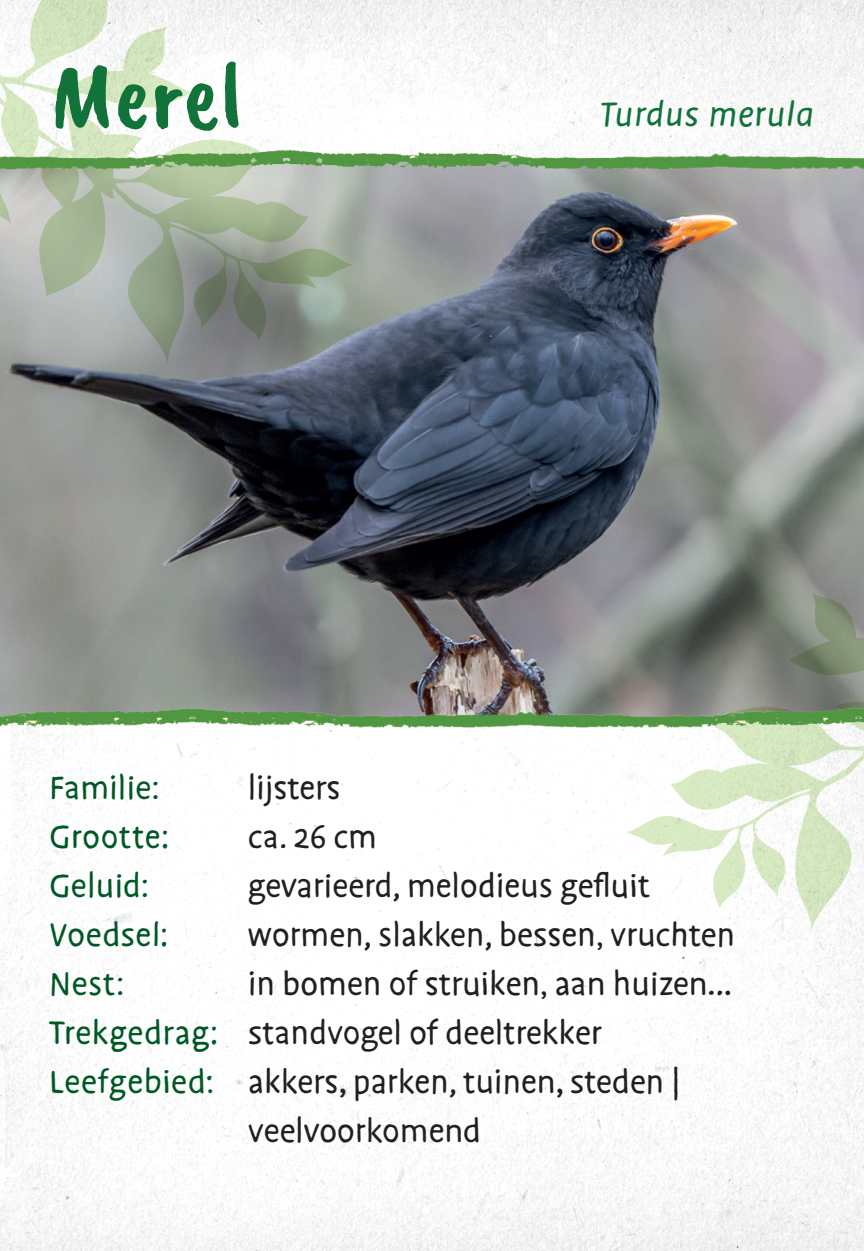
<style>
.page{position:relative;width:864px;height:1251px;background:#fff}
.page>*{position:absolute;margin:0;border:0;box-sizing:border-box;transform-origin:0 0}
.t1{font:94.5px "Caveat Brush";letter-spacing:.005em;color:#11723a}
.t2{font:italic 38.5px "Duper";letter-spacing:.04em;color:#11723a}
.t3{font:36.75px "Duper";letter-spacing:.01em;color:#231f20}
.t4{font:36.75px "Duper";letter-spacing:.02em;color:#005824}
.s1{color:#005824}
</style>
<div class="page">
<img style="left:0;top:0;width:863px;height:1250px">
<img style="left:0;top:183px;width:863px;height:510px">
<img style="left:0;top:0;width:382px;height:372px">
<img style="left:597px;top:480px;width:266px;height:451px">
<img style="left:0;top:135px;width:863px;height:48px">
<img style="left:0;top:693px;width:863px;height:48px">
<h1 class="t1" style="left:50px;top:40px;width:194px">Merel</h1>
<p class="t2" style="left:599px;top:94px;width:215px">Turdus merula</p>
<p class="t4" style="left:50px;top:767px;width:111px">Familie:</p>
<p class="t3" style="left:248px;top:767px;width:93px">lijsters</p>
<p class="t4" style="left:50px;top:816px;width:121px">Grootte:</p>
<p class="t3" style="left:248px;top:816px;width:130px">ca. 26 cm</p>
<p class="t4" style="left:50px;top:865px;width:101px">Geluid:</p>
<p class="t3" style="left:248px;top:865px;width:403px">gevarieerd, melodieus gefluit</p>
<p class="t4" style="left:50px;top:914px;width:120px">Voedsel:</p>
<p class="t3" style="left:248px;top:914px;width:488px">wormen, slakken, bessen, vruchten</p>
<p class="t4" style="left:50px;top:963px;width:76px">Nest:</p>
<p class="t3" style="left:248px;top:963px;width:484px">in bomen of struiken, aan huizen…</p>
<p class="t3" style="left:50px;top:1012px;width:553px"><span class="s1">Trekgedrag:</span> standvogel of deeltrekker</p>
<p class="t3" style="left:50px;top:1061px;width:632px"><span class="s1">Leefgebied:</span> akkers, parken, tuinen, steden |</p>
<p class="t3" style="left:248px;top:1110px;width:234px">veelvoorkomend</p>
</div>
